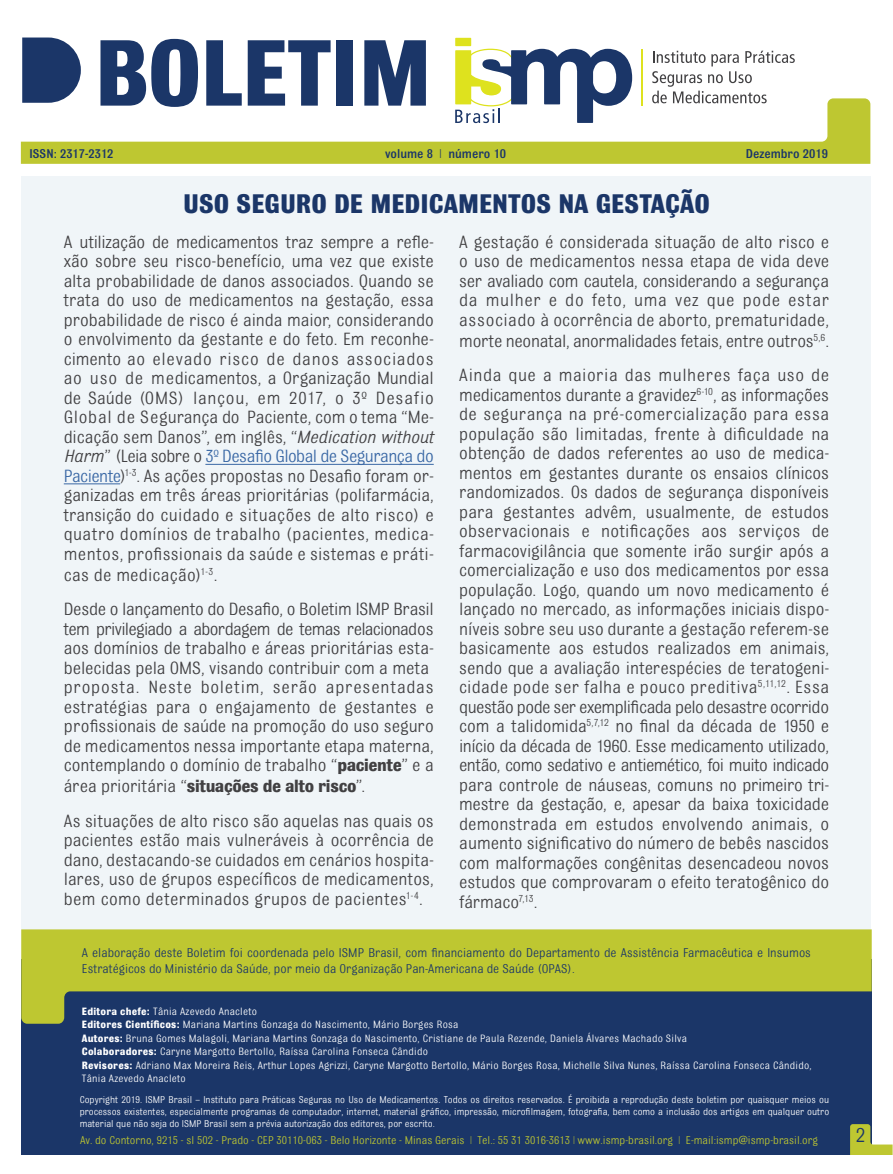
<style>
.page{position:relative;width:893px;height:1174px;background:#fff}
.page>*{position:absolute;margin:0;border:0;box-sizing:border-box;transform-origin:0 0}
.t1{font:700 99.6px "Bulldog";letter-spacing:-.01em;color:#1b3668}
.t2{font:700 28.5px "Bulldog";color:#1b3668}
.t3{font:21.6px "Bulldog";color:#1b3668}
.t4{font:18.75px/19.5px "Bulldog";letter-spacing:-.005em;color:#414042;text-align:justify}
.t5{font:13.5px/16.2px "Bulldog";color:#1b3668}
.t6{font:500 13.5px "Bulldog";color:#1b3668}
.t7{font:12px "Bulldog";color:#bec731}
.t8{font:11.25px/13.5px "Bulldog";letter-spacing:.02em;color:#fff}
.t9{font:10.5px/12px "Bulldog";color:#fff;text-align:justify}
.s1{font-style:italic}
.s2{color:#3a68a5}
.s3{font-weight:700}
</style>
<div class="page">
<div style="left:21px;top:176px;width:850px;height:978px;background:#f0f5f8"></div>
<svg style="left:21px;top:98px;width:849px;height:66px"></svg>
<svg style="left:455px;top:38px;width:177px;height:85px"></svg>
<svg style="left:652px;top:51px;width:143px;height:52px"></svg>
<hr style="left:642px;top:49px;width:1px;height:57px;background:#dee21e">
<svg style="left:22px;top:38px;width:59px;height:65px;background:#374f7b"></svg>
<div style="left:21px;top:959px;width:851px;height:196px;background:#1b3668"></div>
<svg style="left:21px;top:929px;width:851px;height:94px;fill:#bec731"></svg>
<hr style="left:205px;top:464px;width:229px;height:1px;background:#3a68a5">
<hr style="left:64px;top:483px;width:56px;height:1px;background:#3a68a5">
<svg style="left:850px;top:1124px;width:43px;height:31px"></svg>
<h1 class="t1" style="left:95px;top:22px;width:339px">BOLETIM</h1>
<p class="t6" style="left:29px;top:147px;width:86px">ISSN: 2317-2312</p>
<p class="t6" style="left:385px;top:147px;width:123px">volume 8 | número 10</p>
<p class="t6" style="left:746px;top:147px;width:84px">Dezembro 2019</p>
<h2 class="t2" style="left:183px;top:189px;width:528px">USO SEGURO DE MEDICAMENTOS NA GESTAÇÃO</h2>
<p class="t4" style="left:64px;top:232px;width:371px">A utilização de medicamentos traz sempre a refle&shy;xão sobre seu risco-benefício, uma vez que existe alta probabilidade de danos associados. Quando se trata do uso de medicamentos na gestação, essa probabilidade de risco é ainda maior, considerando o envolvimento da gestante e do feto. Em reconhe&shy;cimento ao elevado risco de danos associados ao uso de medicamentos, a Organização Mundial de Saúde (OMS) lançou, em 2017, o 3º Desafio Global de Segurança do Paciente, com o tema “Me&shy;dicação sem Danos”, em inglês, “<span class="s1">Medication without Harm</span>” (Leia sobre o <span class="s2">3º Desafio Global de Segurança do Paciente</span>)<sup>1-3</sup>. As ações propostas no Desafio foram or&shy;ganizadas em três áreas prioritárias (polifarmácia, transição do cuidado e situações de alto risco) e quatro domínios de trabalho (pacientes, medica&shy;mentos, profissionais da saúde e sistemas e práti&shy;cas de medicação)<sup>1-3</sup>.</p>
<p class="t4" style="left:64px;top:599px;width:371px;text-align:left">Desde o lançamento do Desafio, o Boletim ISMP Brasil tem privilegiado a abordagem de temas relacionados aos domínios de trabalho e áreas prioritárias esta&shy;belecidas pela OMS, visando contribuir com a meta proposta. Neste boletim, serão apresentadas estratégias para o engajamento de gestantes e profissionais de saúde na promoção do uso seguro de medicamentos nessa importante etapa materna, contemplando o domínio de trabalho “<span class="s3">paciente</span>” e a área prioritária “<span class="s3">situações de alto risco</span>”.</p>
<p class="t4" style="left:64px;top:811px;width:371px">As situações de alto risco são aquelas nas quais os pacientes estão mais vulneráveis à ocorrência de dano, destacando-se cuidados em cenários hospita&shy;lares, uso de grupos específicos de medicamentos, bem como determinados grupos de pacientes<sup>1-4</sup>.</p>
<p class="t4" style="left:459px;top:231px;width:371px">A gestação é considerada situação de alto risco e o uso de medicamentos nessa etapa de vida deve ser avaliado com cautela, considerando a segurança da mulher e do feto, uma vez que pode estar associado à ocorrência de aborto, prematuridade, morte neonatal, anormalidades fetais, entre outros<sup>5,6</sup>.</p>
<p class="t4" style="left:459px;top:365px;width:371px">Ainda que a maioria das mulheres faça uso de medicamentos durante a gravidez<sup>6-10</sup>, as informações de segurança na pré-comercialização para essa população são limitadas, frente à dificuldade na obtenção de dados referentes ao uso de medica&shy;mentos em gestantes durante os ensaios clínicos randomizados. Os dados de segurança disponíveis para gestantes advêm, usualmente, de estudos observacionais e notificações aos serviços de farmacovigilância que somente irão surgir após a comercialização e uso dos medicamentos por essa população. Logo, quando um novo medicamento é lançado no mercado, as informações iniciais dispo&shy;níveis sobre seu uso durante a gestação referem-se basicamente aos estudos realizados em animais, sendo que a avaliação interespécies de teratogeni&shy;cidade pode ser falha e pouco preditiva<sup>5,11,12</sup>. Essa questão pode ser exemplificada pelo desastre ocorrido com a talidomida<sup>5,7,12</sup> no final da década de 1950 e início da década de 1960. Esse medicamento utilizado, então, como sedativo e antiemético, foi muito indicado para controle de náuseas, comuns no primeiro tri&shy;mestre da gestação, e, apesar da baixa toxicidade demonstrada em estudos envolvendo animais, o aumento significativo do número de bebês nascidos com malformações congênitas desencadeou novos estudos que comprovaram o efeito teratogênico do fármaco<sup>7,13</sup>.</p>
<p class="t5" style="left:82px;top:944px;width:731px">A elaboração deste Boletim foi coordenada pelo ISMP Brasil, com financiamento do Departamento de Assistência Farmacêutica e Insumos<br>Estratégicos do Ministério da Saúde, por meio da Organização Pan-Americana de Saúde (OPAS).</p>
<p class="t8" style="left:82px;top:1004px;width:731px"><span class="s3">Editora chefe:</span> Tânia Azevedo Anacleto<br><span class="s3">Editores Científicos:</span> Mariana Martins Gonzaga do Nascimento, Mário Borges Rosa<br><span class="s3">Autores:</span> Bruna Gomes Malagoli, Mariana Martins Gonzaga do Nascimento, Cristiane de Paula Rezende, Daniela Álvares Machado Silva<br><span class="s3">Colaboradores:</span> Caryne Margotto Bertollo, Raíssa Carolina Fonseca Cândido<br><span class="s3">Revisores:</span> Adriano Max Moreira Reis, Arthur Lopes Agrizzi, Caryne Margotto Bertollo, Mário Borges Rosa, Michelle Silva Nunes, Raíssa Carolina Fonseca Cândido, Tânia Azevedo Anacleto</p>
<p class="t9" style="left:80px;top:1093px;width:751px">Copyright 2019. ISMP Brasil – Instituto para Práticas Seguras no Uso de Medicamentos. Todos os direitos reservados. É proibida a reprodução deste boletim por quaisquer meios ou processos existentes, especialmente programas de computador, internet, material gráfico, impressão, microfilmagem, fotografia, bem como a inclusão dos artigos em qualquer outro material que não seja do ISMP Brasil sem a prévia autorização dos editores, por escrito.</p>
<p class="t7" style="left:80px;top:1134px;width:739px">Av. do Contorno, 9215 - sl 502 - Prado - CEP 30110-063 - Belo Horizonte - Minas Gerais | Tel.: 55 31 3016-3613 | www.ismp-brasil.org | E-mail:ismp@ismp-brasil.org</p>
<p class="t3" style="left:856px;top:1124px;width:11px">2</p>
</div>
